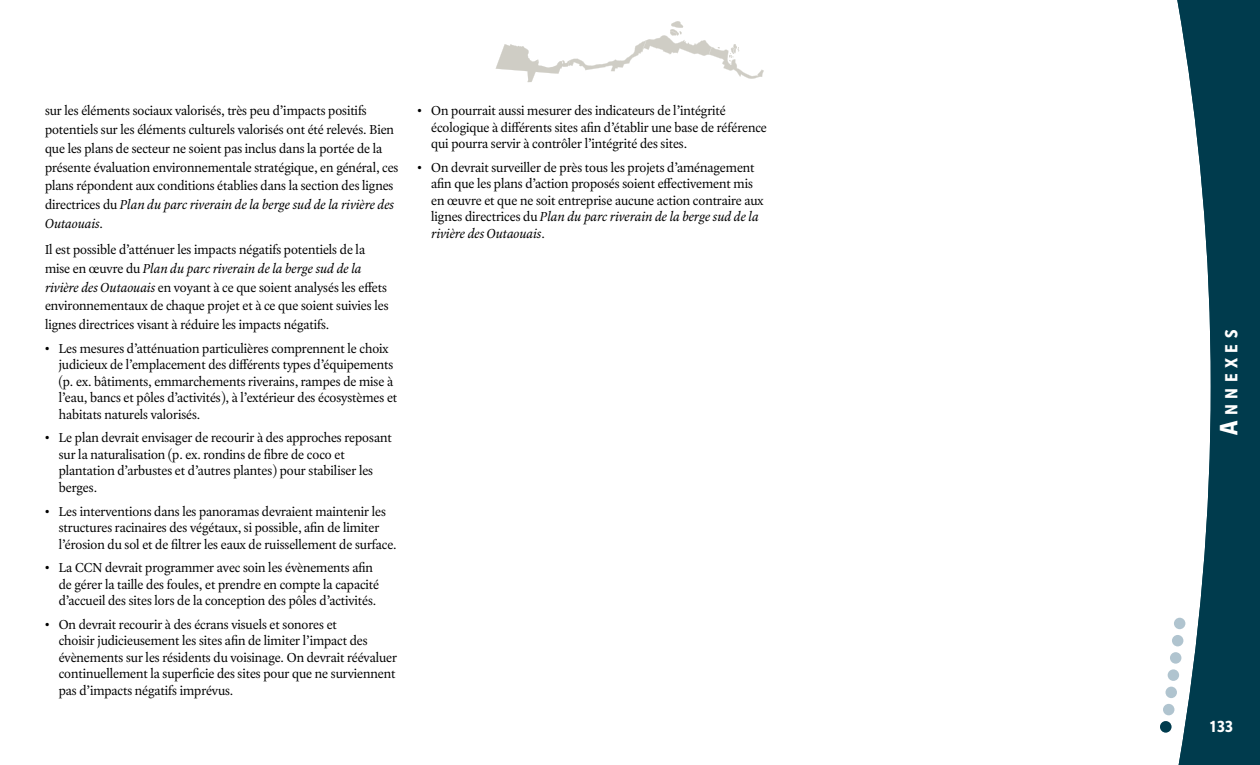
<style>
.page{position:relative;width:1260px;height:765px;background:#fff}
.page>*{position:absolute;margin:0;border:0;box-sizing:border-box;transform-origin:0 0}
.t1{font:700 condensed 19.25px "Slate Std";letter-spacing:.285em;color:#fff}
.t2{font:700 condensed 17.5px "Slate Std";color:#fff}
.t3{font:13.75px/16.5px "Laurentian Std";color:#000}
.s1{font-style:italic}
.s2{font-size:27.5px}
</style>
<div class="page">
<svg style="left:496px;top:21px;width:268px;height:61px"></svg>
<div style="left:1163px;top:704px;width:11px;height:11px;background:#b0c4cf;border-radius:50%"></div>
<svg style="left:1170px;top:652px;width:11px;height:12px"></svg>
<div style="left:1166px;top:687px;width:11px;height:11px;background:#b0c4cf;border-radius:50%"></div>
<div style="left:1172px;top:635px;width:11px;height:11px;background:#b0c4cf;border-radius:50%"></div>
<div style="left:1168px;top:669px;width:11px;height:12px;background:#b0c4cf;border-radius:50%"></div>
<div style="left:1174px;top:618px;width:11px;height:11px;background:#b0c4cf;border-radius:50%"></div>
<svg style="left:1177px;top:0;width:83px;height:765px;fill:#003b4d"></svg>
<div style="left:1160px;top:721px;width:12px;height:12px;background:#003b4d;border-radius:50%"></div>
<p class="t3" style="left:45px;top:102px;width:355px;line-height:18.8px">sur les éléments sociaux valorisés, très peu d’impacts positifs potentiels sur les éléments culturels valorisés ont été relevés. Bien que les plans de secteur ne soient pas inclus dans la portée de la présente évaluation environnementale stratégique, en général, ces plans répondent aux conditions établies dans la section des lignes directrices du <span class="s1">Plan du parc riverain de la berge sud de la rivière des Outaouais</span>.</p>
<p class="t3" style="left:45px;top:240px;width:345px;line-height:18.8px">Il est possible d’atténuer les impacts négatifs potentiels de la mise en œuvre du <span class="s1">Plan du parc riverain de la berge sud de la rivière des Outaouais</span> en voyant à ce que soient analysés les effets environnementaux de chaque projet et à ce que soient suivies les lignes directrices visant à réduire les impacts négatifs.</p>
<p class="t3" style="left:59px;top:340px;width:340px;text-indent:-14px">• Les mesures d’atténuation particulières comprennent le choix judicieux de l’emplacement des différents types d’équipements (p. ex. bâtiments, emmarchements riverains, rampes de mise à l’eau, bancs et pôles d’activités), à l’extérieur des écosystèmes et habitats naturels valorisés.</p>
<p class="t3" style="left:59px;top:430px;width:334px;text-indent:-14px">• Le plan devrait envisager de recourir à des approches reposant sur la naturalisation (p. ex. rondins de fibre de coco et plantation d’arbustes et d’autres plantes) pour stabiliser les berges.</p>
<p class="t3" style="left:59px;top:503px;width:340px;text-indent:-14px">• Les interventions dans les panoramas devraient maintenir les structures racinaires des végétaux, si possible, afin de limiter l’érosion du sol et de filtrer les eaux de ruissellement de surface.</p>
<p class="t3" style="left:59px;top:560px;width:322px;text-indent:-14px">• La CCN devrait programmer avec soin les évènements afin de gérer la taille des foules, et prendre en compte la capacité d’accueil des sites lors de la conception des pôles d’activités.</p>
<p class="t3" style="left:59px;top:616px;width:340px;text-indent:-14px">• On devrait recourir à des écrans visuels et sonores et<br>choisir judicieusement les sites afin de limiter l’impact des évènements sur les résidents du voisinage. On devrait réévaluer continuellement la superficie des sites pour que ne surviennent pas d’impacts négatifs imprévus.</p>
<p class="t3" style="left:431px;top:103px;width:337px;text-indent:-14px">• On pourrait aussi mesurer des indicateurs de l’intégrité écologique à différents sites afin d’établir une base de référence qui pourra servir à contrôler l’intégrité des sites.</p>
<p class="t3" style="left:431px;top:159px;width:334px;text-indent:-14px">• On devrait surveiller de près tous les projets d’aménagement afin que les plans d’action proposés soient effectivement mis en œuvre et que ne soit entreprise aucune action contraire aux lignes directrices du <span class="s1">Plan du parc riverain de la berge sud de la rivière des Outaouais</span>.</p>
<h1 class="t1" style="left:1221px;top:435px;width:106px;rotate:-90deg"><span class="s2">A</span>nnexes</h1>
<p class="t2" style="left:1209px;top:718px;width:26px">133</p>
</div>
